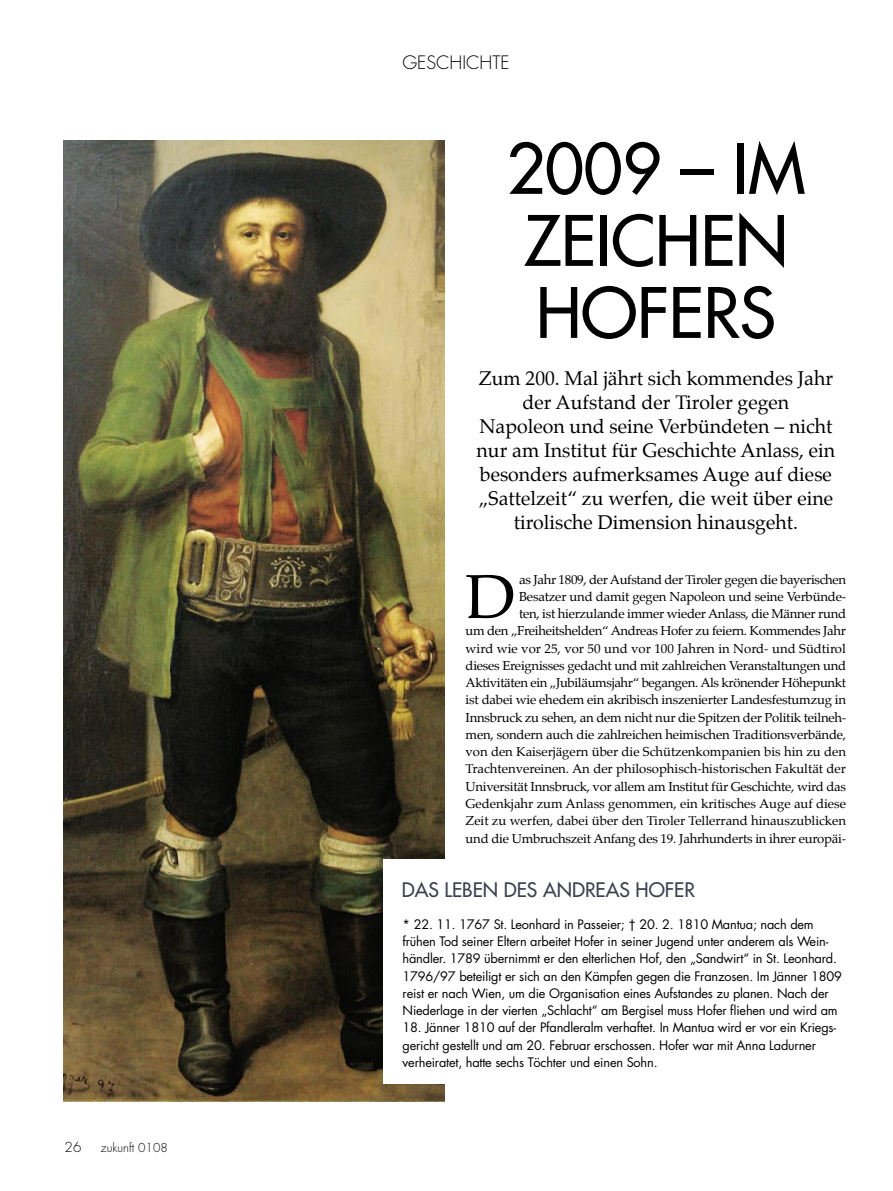
<style>
.page{position:relative;width:893px;height:1191px;background:#fff}
.page>*{position:absolute;margin:0;border:0;box-sizing:border-box;transform-origin:0 0}
.Zitat{font:67.5px/72px "Futura";letter-spacing:-.005em;color:#000}
.t1{font:62.1px "Palatino";color:#000;scale:1.05 1}
.Zitat-2{font:19.5px/24px "Palatino";color:#000;text-align:center}
.Zitat-3{font:19.5px "Futura";color:#3e4050}
.Zitat-4{font:300 18px "Futura";color:#000}
.Zitat-5{font:300 13.5px "Futura";color:#000}
.t2{font:12.75px/17.2px "Palatino";letter-spacing:-.02em;color:#000;text-align:right;scale:1.05 1}
.Zitat-6{font:12.75px/17.2px "Futura";letter-spacing:-.015em;color:#000}
.Zitat-7{font:300 12px "Futura";color:#000}
</style>
<div class="page">
<img style="left:64px;top:140px;width:380px;height:961px">
<div style="left:384px;top:859px;width:462px;height:225px;background:#fff"></div>
<p class="Zitat-5" style="left:65px;top:1138px;width:18px">26</p>
<p class="Zitat-7" style="left:101px;top:1139px;width:68px">zukunft 0108</p>
<p class="Zitat-4" style="left:402px;top:50px;width:109px">GESCHICHTE</p>
<p class="Zitat" style="left:506px;top:132px;width:301px">2009 – IM<br>ZEICHEN<br>HOFERS</p>
<p class="Zitat-2" style="left:477px;top:367px;width:360px">Zum 200. Mal jährt sich kommendes Jahr der Aufstand der Tiroler gegen<br>Napoleon und seine Verbündeten – nicht nur am Institut für Geschichte Anlass, ein besonders aufmerksames Auge auf diese „Sattelzeit“ zu werfen, die weit über eine tirolische Dimension hinausgeht.</p>
<p class="t2" style="left:466px;top:572px;width:364px">as Jahr 1809, der Aufstand der Tiroler gegen die bayerischen<br>Besatzer und damit gegen Napoleon und seine Verbünde-<br>ten, ist hierzulande immer wieder Anlass, die Männer rund<br>um den „Freiheitshelden“ Andreas Hofer zu feiern. Kommendes Jahr wird wie vor 25, vor 50 und vor 100 Jahren in Nord- und Südtirol dieses Ereignisses gedacht und mit zahlreichen Veranstaltungen und Aktivitäten ein „Jubiläumsjahr“ begangen. Als krönender Höhepunkt ist dabei wie ehedem ein akribisch inszenierter Landesfestumzug in Innsbruck zu sehen, an dem nicht nur die Spitzen der Politik teilneh&shy;men, sondern auch die zahlreichen heimischen Traditionsverbände, von den Kaiserjägern über die Schützenkompanien bis hin zu den Trachtenvereinen. An der philosophisch-historischen Fakultät der Universität Innsbruck, vor allem am Institut für Geschichte, wird das Gedenkjahr zum Anlass genommen, ein kritisches Auge auf diese Zeit zu werfen, dabei über den Tiroler Tellerrand hinauszublicken und die Umbruchszeit Anfang des 19. Jahrhunderts in ihrer europäi-</p>
<p class="t1" style="left:466px;top:556px;width:49px">D</p>
<p class="Zitat-3" style="left:402px;top:877px;width:295px">DAS LEBEN DES ANDREAS HOFER</p>
<p class="Zitat-6" style="left:403px;top:915px;width:441px">* 22. 11. 1767 St. Leonhard in Passeier; † 20. 2. 1810 Mantua; nach dem frühen Tod seiner Eltern arbeitet Hofer in seiner Jugend unter anderem als Wein&shy;händler. 1789 übernimmt er den elterlichen Hof, den „Sandwirt“ in St. Leonhard.<br>1796/97 beteiligt er sich an den Kämpfen gegen die Franzosen. Im Jänner 1809 reist er nach Wien, um die Organisation eines Aufstandes zu planen. Nach der Niederlage in der vierten „Schlacht“ am Bergisel muss Hofer fliehen und wird am</p>
<p class="Zitat-6" style="left:403px;top:1018px;width:435px">18. Jänner 1810 auf der Pfandleralm verhaftet. In Mantua wird er vor ein Kriegs&shy;gericht gestellt und am 20. Februar erschossen. Hofer war mit Anna Ladurner verheiratet, hatte sechs Töchter und einen Sohn.</p>
</div>
